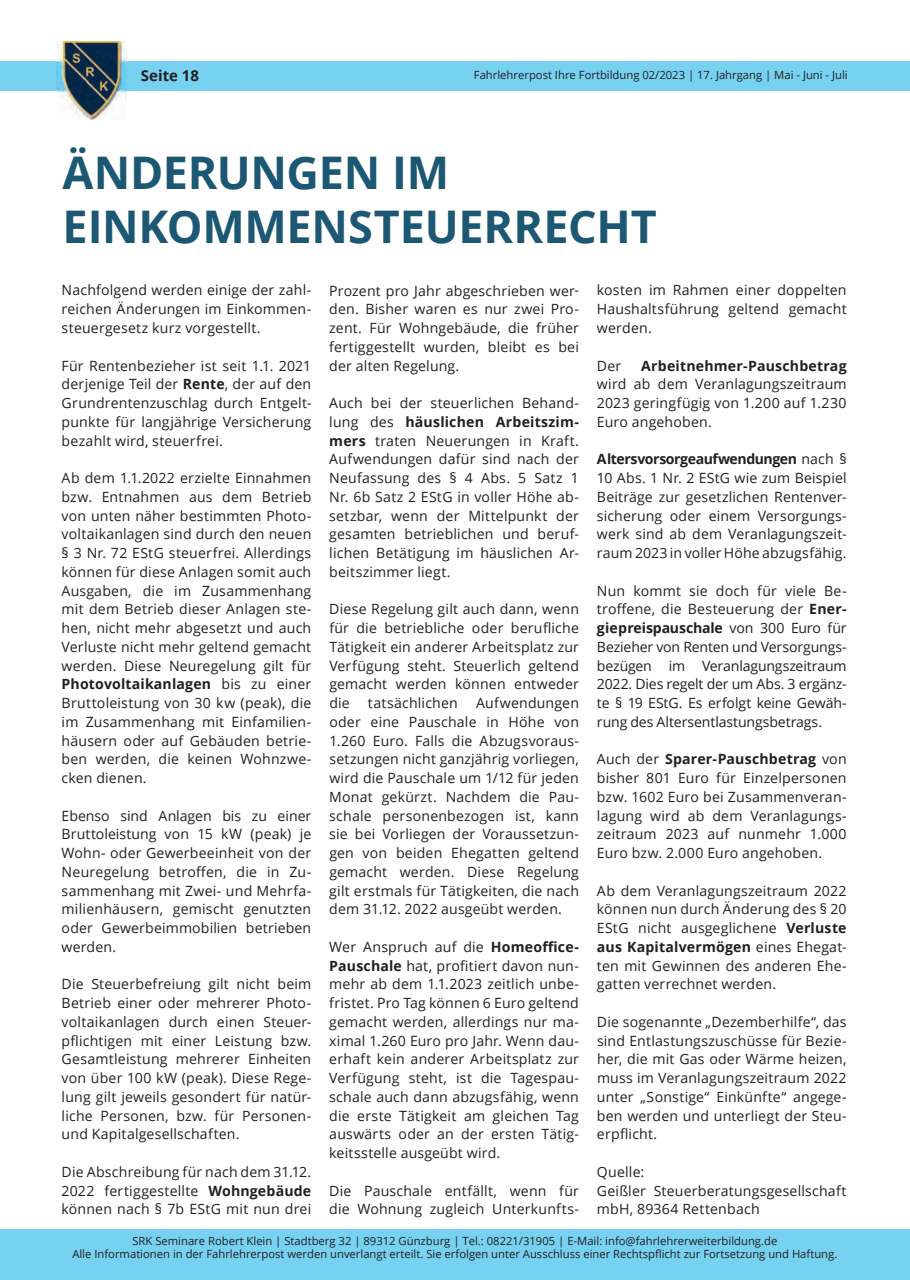
<style>
.page{position:relative;width:910px;height:1280px;background:#fff}
.page>*{position:absolute;margin:0;border:0;box-sizing:border-box;transform-origin:0 0}
.t1{font:700 45px/54px "Open Sans";letter-spacing:-.01em;color:#1c5773}
.t2{font:700 15px "Open Sans";color:#231f20}
.t3{font:14.1px/18.8px "Open Sans";letter-spacing:.015em;color:#231f20;text-align:justify}
.t4{font:700 14.1px "Open Sans";letter-spacing:.015em;color:#231f20}
.t5{font:11.25px/13.5px "Open Sans";color:#231f20;text-align:center}
.s1{font-weight:700}
</style>
<div class="page">
<div style="left:0;top:61px;width:910px;height:29px;background:#77d1f0"></div>
<img style="left:56px;top:42px;width:70px;height:78px">
<div style="left:0;top:1229px;width:910px;height:51px;background:#77d1f0"></div>
<p class="t2" style="left:141px;top:65px;width:60px">Seite 18</p>
<p class="t5" style="left:474px;top:68px;width:375px">Fahrlehrerpost Ihre Fortbildung 02/2023 | 17. Jahrgang | Mai - Juni - Juli</p>
<h1 class="t1" style="left:63px;top:144px;width:596px">ÄNDERUNGEN IM<br>EINKOMMENSTEUERRECHT</h1>
<p class="t3" style="left:62px;top:281px;width:251px">Nachfolgend werden einige der zahl&shy;reichen Änderungen im Einkommen&shy;steuergesetz kurz vorgestellt.</p>
<p class="t3" style="left:62px;top:356px;width:251px">Für Rentenbezieher ist seit 1.1. 2021 derjenige Teil der <span class="s1">Rente</span>, der auf den Grundrentenzuschlag durch Entgelt&shy;punkte für langjährige Versicherung bezahlt wird, steuerfrei.</p>
<p class="t3" style="left:62px;top:468px;width:251px">Ab dem 1.1.2022 erzielte Einnahmen bzw. Entnahmen aus dem Betrieb von unten näher bestimmten Photo&shy;voltaikanlagen sind durch den neuen § 3 Nr. 72 EStG steuerfrei. Allerdings können für diese Anlagen somit auch Ausgaben, die im Zusammenhang mit dem Betrieb dieser Anlagen ste&shy;hen, nicht mehr abgesetzt und auch Verluste nicht mehr geltend gemacht werden. Diese Neuregelung gilt für <span class="s1">Photovoltaikanlagen</span> bis zu einer Bruttoleistung von 30 kw (peak), die im Zusammenhang mit Einfamilien&shy;häusern oder auf Gebäuden betrie&shy;ben werden, die keinen Wohnzwe&shy;cken dienen.</p>
<p class="t3" style="left:62px;top:806px;width:251px">Ebenso sind Anlagen bis zu einer Bruttoleistung von 15 kW (peak) je Wohn- oder Gewerbeeinheit von der Neuregelung betroffen, die in Zu&shy;sammenhang mit Zwei- und Mehrfa&shy;milienhäusern, gemischt genutzten oder Gewerbeimmobilien betrieben werden.</p>
<p class="t3" style="left:62px;top:974px;width:251px">Die Steuerbefreiung gilt nicht beim Betrieb einer oder mehrerer Photo&shy;voltaikanlagen durch einen Steuer&shy;pflichtigen mit einer Leistung bzw.<br>Gesamtleistung mehrerer Einheiten von über 100 kW (peak). Diese Rege&shy;lung gilt jeweils gesondert für natür&shy;liche Personen, bzw. für Personen&shy;und Kapitalgesellschaften.</p>
<p class="t3" style="left:62px;top:1162px;width:251px">Die Abschreibung für nach dem 31.12.<br>2022 fertiggestellte <span class="s1">Wohngebäude </span>können nach § 7b EStG mit nun drei</p>
<p class="t3" style="left:329px;top:281px;width:251px">Prozent pro Jahr abgeschrieben wer&shy;den. Bisher waren es nur zwei Pro&shy;zent. Für Wohngebäude, die früher fertiggestellt wurden, bleibt es bei der alten Regelung.</p>
<p class="t3" style="left:329px;top:393px;width:251px">Auch bei der steuerlichen Behand&shy;lung des <span class="s1">häuslichen Arbeitszim&shy;mers</span> traten Neuerungen in Kraft.<br>Aufwendungen dafür sind nach der Neufassung des § 4 Abs. 5 Satz 1<br>Nr. 6b Satz 2 EStG in voller Höhe ab&shy;setzbar, wenn der Mittelpunkt der gesamten betrieblichen und beruf&shy;lichen Betätigung im häuslichen Ar&shy;beitszimmer liegt.</p>
<p class="t3" style="left:329px;top:599px;width:251px">Diese Regelung gilt auch dann, wenn für die betriebliche oder berufliche Tätigkeit ein anderer Arbeitsplatz zur Verfügung steht. Steuerlich geltend gemacht werden können entweder die</p>
<p class="t3" style="left:329px;top:693px;width:251px;text-indent:147px">Aufwendungen oder eine Pauschale in Höhe von 1.260 Euro. Falls die Abzugsvoraus&shy;setzungen nicht ganzjährig vorliegen, wird die Pauschale um 1/12 für jeden Monat gekürzt. Nachdem die Pau&shy;schale personenbezogen ist, kann sie bei Vorliegen der Voraussetzun&shy;gen von beiden Ehegatten geltend gemacht werden. Diese Regelung gilt erstmals für Tätigkeiten, die nach dem 31.12. 2022 ausgeübt werden.</p>
<p class="t3" style="left:329px;top:937px;width:251px">Wer Anspruch auf die <span class="s1">Homeoffice-Pauschale</span> hat, profitiert davon nun&shy;mehr ab dem 1.1.2023 zeitlich unbe&shy;fristet. Pro Tag können 6 Euro geltend gemacht werden, allerdings nur ma&shy;ximal 1.260 Euro pro Jahr. Wenn dau&shy;erhaft kein anderer Arbeitsplatz zur Verfügung steht, ist die Tagespau&shy;schale auch dann abzugsfähig, wenn die erste Tätigkeit am gleichen Tag auswärts oder an der ersten Tätig&shy;keitsstelle ausgeübt wird.</p>
<p class="t3" style="left:329px;top:1181px;width:251px">Die Pauschale entfällt, wenn für die Wohnung zugleich Unterkunfts-</p>
<p class="t3" style="left:368px;top:693px;width:91px">tatsächlichen</p>
<p class="t3" style="left:597px;top:281px;width:251px">kosten im Rahmen einer doppelten Haushaltsführung geltend gemacht werden.</p>
<p class="t3" style="left:597px;top:356px;width:26px">Der</p>
<p class="t4" style="left:641px;top:355px;width:207px">Arbeitnehmer-Pauschbetrag</p>
<p class="t3" style="left:597px;top:374px;width:251px">wird ab dem Veranlagungszeitraum 2023 geringfügig von 1.200 auf 1.230<br>Euro angehoben.</p>
<p class="t3" style="left:597px;top:449px;width:251px"><span class="s1">Altersvorsorgeaufwendungen</span> nach § 10 Abs. 1 Nr. 2 EStG wie zum Beispiel Beiträge zur gesetzlichen Rentenver&shy;sicherung oder einem Versorgungs&shy;werk sind ab dem Veranlagungszeit&shy;raum 2023 in voller Höhe abzugsfähig.</p>
<p class="t3" style="left:597px;top:581px;width:251px">Nun kommt sie doch für viele Be&shy;troffene, die Besteuerung der <span class="s1">Ener&shy;giepreispauschale</span> von 300 Euro für Bezieher von Renten und Versorgungs&shy;bezügen im Veranlagungszeitraum 2022. Dies regelt der um Abs. 3 ergänz&shy;te § 19 EStG. Es erfolgt keine Gewäh&shy;rung des Altersentlastungsbetrags.</p>
<p class="t3" style="left:597px;top:749px;width:251px">Auch der <span class="s1">Sparer-Pauschbetrag</span> von bisher 801 Euro für Einzelpersonen bzw. 1602 Euro bei Zusammenveran&shy;lagung wird ab dem Veranlagungs&shy;zeitraum 2023 auf nunmehr 1.000<br>Euro bzw. 2.000 Euro angehoben.</p>
<p class="t3" style="left:597px;top:881px;width:251px">Ab dem Veranlagungszeitraum 2022 können nun durch Änderung des § 20<br>EStG nicht ausgeglichene <span class="s1">Verluste aus Kapitalvermögen</span> eines Ehegat&shy;ten mit Gewinnen des anderen Ehe&shy;gatten verrechnet werden.</p>
<p class="t3" style="left:597px;top:1012px;width:251px">Die sogenannte „Dezemberhilfe“, das sind Entlastungszuschüsse für Bezie&shy;her, die mit Gas oder Wärme heizen, muss im Veranlagungszeitraum 2022 unter „Sonstige“ Einkünfte“ angege&shy;ben werden und unterliegt der Steu&shy;erpflicht.</p>
<p class="t3" style="left:597px;top:1162px;width:251px;text-align:left">Quelle:<br>Geißler Steuerberatungsgesellschaft mbH, 89364 Rettenbach</p>
<p class="t5" style="left:72px;top:1233px;width:766px">SRK Seminare Robert Klein | Stadtberg 32 | 89312 Günzburg | Tel.: 08221/31905 | E-Mail: info@fahrlehrerweiterbildung.de<br>Alle Informationen in der Fahrlehrerpost werden unverlangt erteilt. Sie erfolgen unter Ausschluss einer Rechtspflicht zur Fortsetzung und Haftung.</p>
</div>
